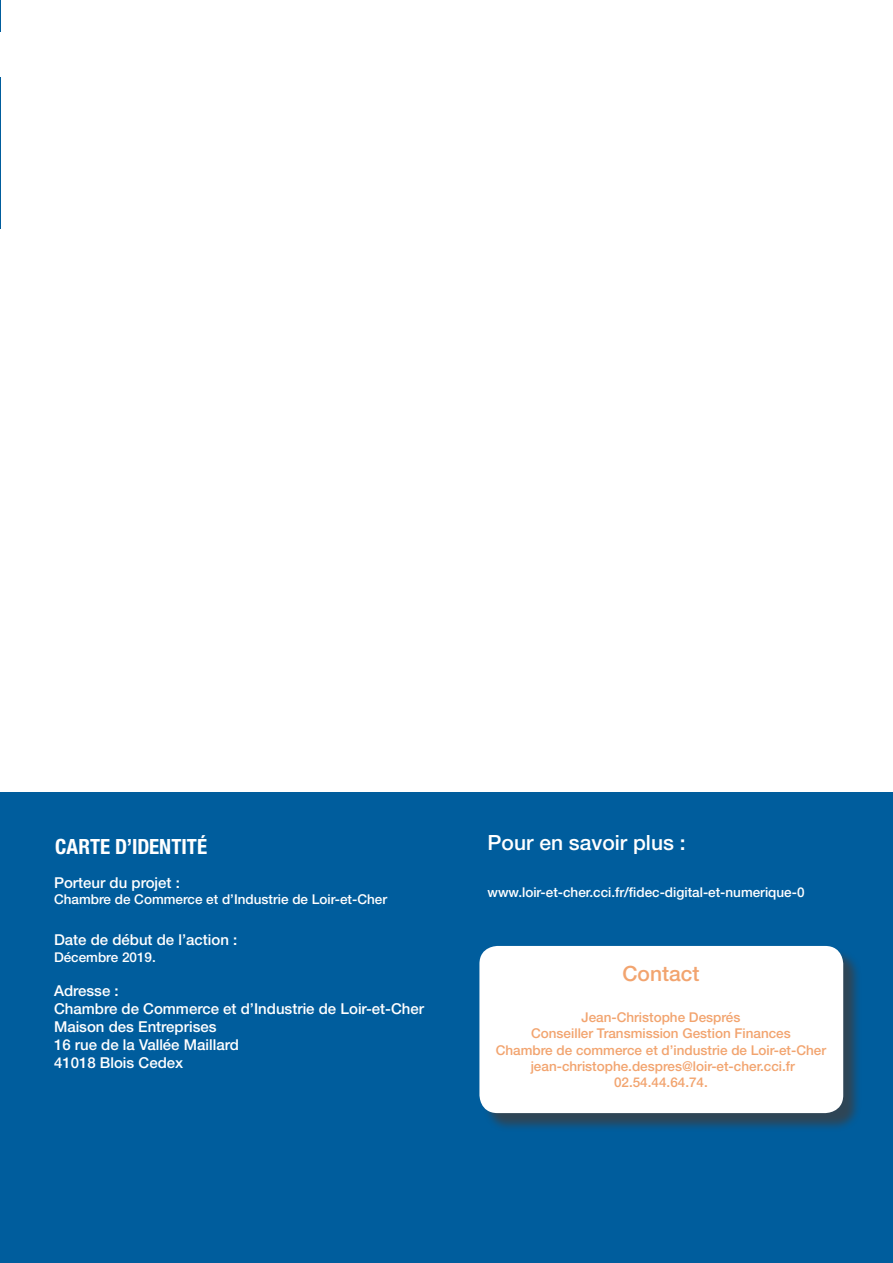
<style>
.page{position:relative;width:893px;height:1263px;background:#fff}
.page>*{position:absolute;margin:0;border:0;box-sizing:border-box;transform-origin:0 0}
.t1{font:500 21px "Helvetica Neue LT Pro";color:#fff}
.SOUS_TITRE{font:700 condensed 21px "Helvetica Neue LT Pro";color:#fff}
.t2{font:500 21px "Helvetica Neue LT Pro";color:#f2a46f}
.t3{font:500 15px "Helvetica Neue LT Pro";color:#fff}
.t4{font:500 13.5px "Helvetica Neue LT Pro";color:#f2a46f}
.t5{font:500 13.5px "Helvetica Neue LT Pro";color:#fff}
</style>
<div class="page">
<hr style="left:0;top:0;width:1px;height:228px;background:#005d9d">
<hr style="left:0;top:32px;width:1px;height:44px;background:#fff">
<div style="left:0;top:792px;width:892px;height:471px;background:#005d9d"></div>
<div style="left:482px;top:948px;width:380px;height:184px;background:#3e3e3f;opacity:.75"></div>
<div style="left:479px;top:946px;width:364px;height:167px;background:#fff;border-radius:18px"></div>
<p class="SOUS_TITRE" style="left:55px;top:834px;width:153px">CARTE D’IDENTITÉ</p>
<p class="t3" style="left:54px;top:873px;width:127px">Porteur du projet :</p>
<p class="t5" style="left:54px;top:891px;width:335px">Chambre de Commerce et d’Industrie de Loir-et-Cher</p>
<p class="t3" style="left:54px;top:931px;width:185px">Date de début de l’action :</p>
<p class="t5" style="left:54px;top:949px;width:103px">Décembre 2019.</p>
<p class="t3" style="left:54px;top:981px;width:66px">Adresse :</p>
<p class="t3" style="left:54px;top:999px;width:372px">Chambre de Commerce et d’Industrie de Loir-et-Cher</p>
<p class="t3" style="left:54px;top:1017px;width:164px">Maison des Entreprises</p>
<p class="t3" style="left:54px;top:1035px;width:186px">16 rue de la Vallée Maillard</p>
<p class="t3" style="left:54px;top:1053px;width:131px">41018 Blois Cedex</p>
<p class="t1" style="left:488px;top:830px;width:200px">Pour en savoir plus :</p>
<p class="t5" style="left:488px;top:884px;width:318px">www.loir-et-cher.cci.fr/fidec-digital-et-numerique-0</p>
<p class="t2" style="left:622px;top:961px;width:79px">Contact</p>
<p class="t4" style="left:581px;top:1009px;width:161px">Jean-Christophe Després</p>
<p class="t4" style="left:531px;top:1025px;width:261px">Conseiller Transmission Gestion Finances</p>
<p class="t4" style="left:496px;top:1042px;width:332px">Chambre de commerce et d’industrie de Loir-et-Cher</p>
<p class="t4" style="left:531px;top:1058px;width:266px">jean-christophe.despres@loir-et-cher.cci.fr</p>
<p class="t4" style="left:614px;top:1074px;width:95px">02.54.44.64.74.</p>
</div>
